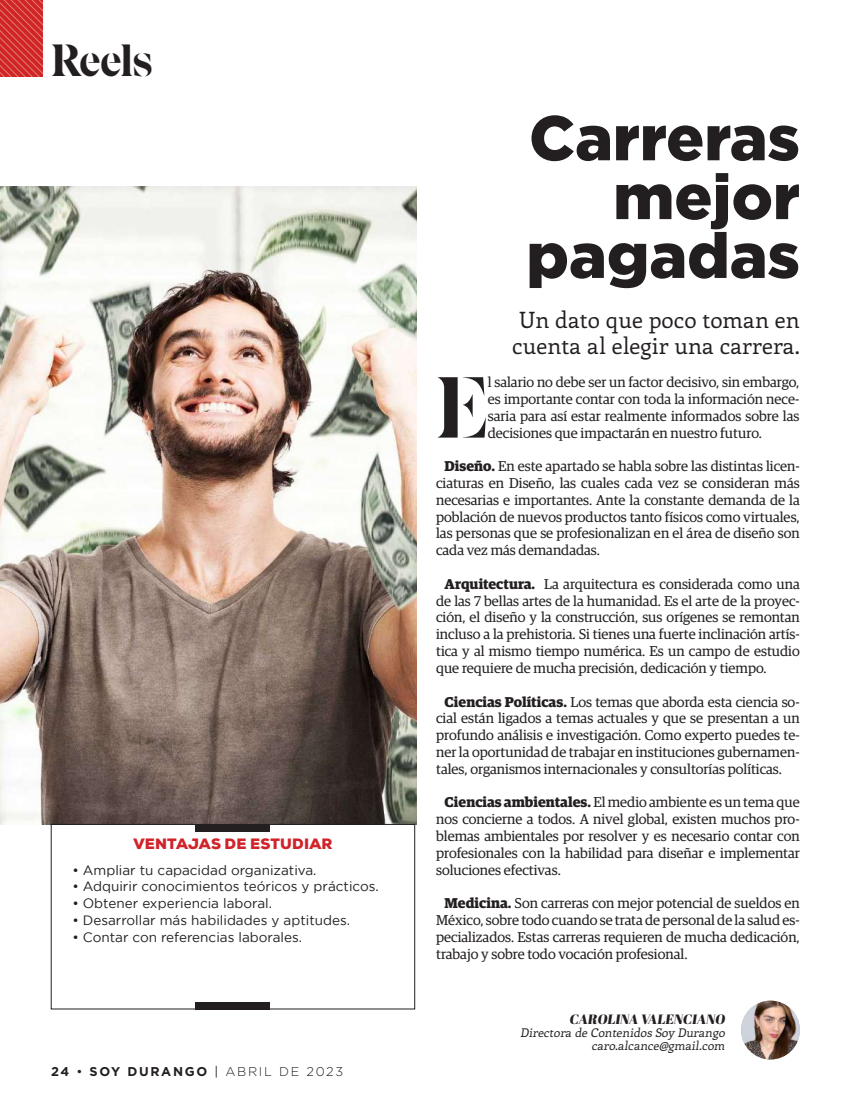
<style>
.page{position:relative;width:851px;height:1106px;background:#fff}
.page>*{position:absolute;margin:0;border:0;box-sizing:border-box;transform-origin:0 0}
.t1{font:86.25px "Eksell Display Stencil";color:#231f20}
.t2{font:900 63px/58.8px "Gotham";color:#231f20;text-align:right}
.t3{font:45px "Eksell Display Stencil";letter-spacing:-.005em;color:#231f20}
.t4{font:22.5px/25.2px "Enriqueta";color:#231f20;text-align:center}
.t5{font:900 15px "Nexa";letter-spacing:.015em;color:#d1232a}
.t6{font:14.25px/16.8px "Guardian Egyp";color:#231f20;text-align:justify}
.t7{font:13.5px "Gotham";color:#231f20}
.t8{font:13.5px "Abril Fatface";color:#231f20}
.t9{font:700 12.75px "Gotham";letter-spacing:.13em;color:#231f20}
.t10{font:12px/12.8px "Enriqueta";color:#231f20;text-align:right}
.s1{font-weight:400}
.s2{font-weight:300}
.s3{font-weight:700}
</style>
<div class="page">
<svg style="left:0;top:0;width:43px;height:76px;background:#d43535"></svg>
<hr style="left:850px;top:0;width:1px;height:1106px;background:#fef2e3">
<img style="left:0;top:187px;width:417px;height:637px">
<svg style="left:51px;top:824px;width:364px;height:185px"></svg>
<div style="left:195px;top:824px;width:75px;height:7px;background:#231f20"></div>
<div style="left:195px;top:1002px;width:75px;height:7px;background:#231f20"></div>
<img style="left:741px;top:1000px;width:58px;height:59px;border-radius:29px">
<h3 class="t3" style="left:51px;top:35px;width:103px">Reels</h3>
<p class="t5" style="left:133px;top:834px;width:201px">VENTAJAS DE ESTUDIAR</p>
<p class="t7" style="left:72px;top:862px;width:246px">• Ampliar tu capacidad organizativa.</p>
<p class="t7" style="left:72px;top:879px;width:308px">• Adquirir conocimientos teóricos y prácticos.</p>
<p class="t7" style="left:72px;top:896px;width:201px">• Obtener experiencia laboral.</p>
<p class="t7" style="left:72px;top:912px;width:279px">• Desarrollar más habilidades y aptitudes.</p>
<p class="t7" style="left:72px;top:929px;width:231px">• Contar con referencias laborales.</p>
<p class="t9" style="left:51px;top:1063px;width:293px">24 <span class="s1">•</span> SOY DURANGO <span class="s1">|</span> <span class="s2">ABRIL DE 2023</span></p>
<h2 class="t2" style="left:526px;top:108px;width:275px">Carreras mejor pagadas</h2>
<h3 class="t4" style="left:512px;top:307px;width:289px">Un dato que poco toman en cuenta al elegir una carrera.</h3>
<h1 class="t1" style="left:436px;top:359px;width:53px">E</h1>
<p class="t6" style="left:487px;top:373px;width:313px">l salario no debe ser un factor decisivo, sin embargo, es importante contar con toda la información nece&shy;saria para así estar realmente informados sobre las decisiones que impactarán en nuestro futuro.</p>
<p class="t6" style="left:436px;top:457px;width:365px;text-indent:9px"><span class="s3">Diseño.</span> En este apartado se habla sobre las distintas licen&shy;ciaturas en Diseño, las cuales cada vez se consideran más necesarias e importantes. Ante la constante demanda de la población de nuevos productos tanto físicos como virtuales, las personas que se profesionalizan en el área de diseño son cada vez más demandadas.</p>
<p class="t6" style="left:436px;top:574px;width:365px;text-indent:9px"><span class="s3">Arquitectura.</span> La arquitectura es considerada como una de las 7 bellas artes de la humanidad. Es el arte de la proyec&shy;ción, el diseño y la construcción, sus orígenes se remontan incluso a la prehistoria. Si tienes una fuerte inclinación artís&shy;tica y al mismo tiempo numérica. Es un campo de estudio que requiere de mucha precisión, dedicación y tiempo.</p>
<p class="t6" style="left:436px;top:692px;width:365px;text-indent:9px"><span class="s3">Ciencias Políticas.</span> Los temas que aborda esta ciencia so&shy;cial están ligados a temas actuales y que se presentan a un profundo análisis e investigación. Como experto puedes te&shy;ner la oportunidad de trabajar en instituciones gubernamen&shy;tales, organismos internacionales y consultorías políticas.</p>
<p class="t6" style="left:436px;top:793px;width:365px;text-indent:9px"><span class="s3">Ciencias ambientales.</span> El medio ambiente es un tema que nos concierne a todos. A nivel global, existen muchos pro&shy;blemas ambientales por resolver y es necesario contar con profesionales con la habilidad para diseñar e implementar soluciones efectivas.</p>
<p class="t6" style="left:436px;top:894px;width:365px;text-indent:9px"><span class="s3">Medicina.</span> Son carreras con mejor potencial de sueldos en México, sobre todo cuando se trata de personal de la salud es&shy;pecializados. Estas carreras requieren de mucha dedicación, trabajo y sobre todo vocación profesional.</p>
<p class="t8" style="left:569px;top:1010px;width:160px">CAROLINA VALENCIANO</p>
<p class="t10" style="left:520px;top:1026px;width:208px">Directora de Contenidos Soy Durango caro.alcance@gmail.com</p>
</div>
